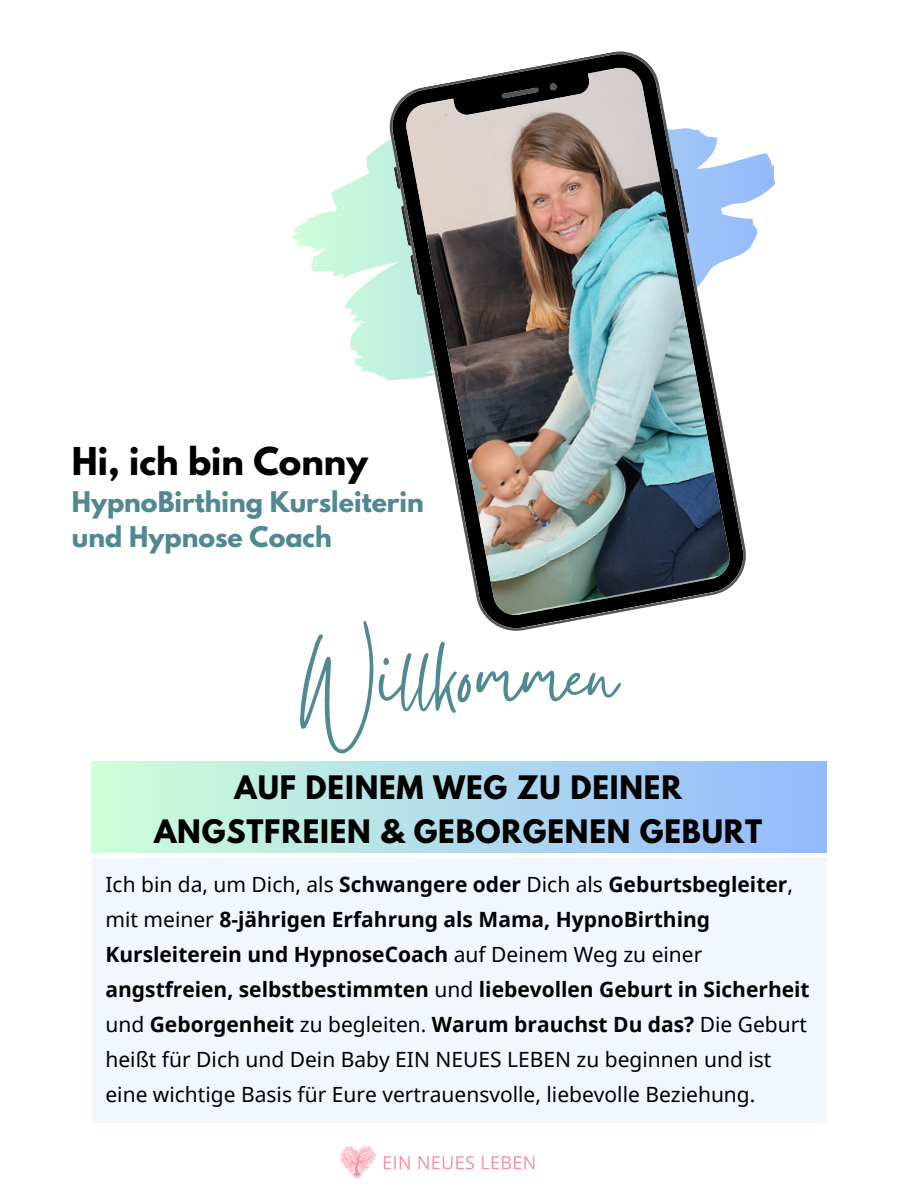
<style>
.page{position:relative;width:918px;height:1188px;background:#fff}
.page>*{position:absolute;margin:0;border:0;box-sizing:border-box;transform-origin:0 0}
.t1{font:98.1px "Gistesy";color:#508991}
.t2{font:700 34.05px "League Spartan";color:#000}
.t3{font:700 28.65px/43.8px "League Spartan";letter-spacing:.03em;color:#000;text-align:center}
.t4{font:700 25.2px/34.8px "League Spartan";color:#508991}
.t5{font:21px/34.8px "Noto Sans";color:#000}
.s1{font-weight:700}
</style>
<div class="page">
<div style="left:92px;top:761px;width:734px;height:92px;background:linear-gradient(to right,#cdffd8,#94b9ff)"></div>
<div style="left:92px;top:858px;width:734px;height:265px;background:#f2f7ff"></div>
<svg style="left:293px;top:140px;width:482px;height:240px"></svg>
<img style="left:389px;top:51px;width:360px;height:580px">
<img style="left:340px;top:1146px;width:195px;height:33px">
<h3 class="t2" style="left:72px;top:444px;width:298px">Hi, ich bin Conny</h3>
<p class="t4" style="left:72px;top:488px;width:353px">HypnoBirthing Kursleiterin und Hypnose Coach</p>
<p class="t1" style="left:301px;top:609px;width:318px">Willkommen</p>
<h2 class="t3" style="left:154px;top:769px;width:610px">AUF DEINEM WEG ZU DEINER<br>ANGSTFREIEN &amp; GEBORGENEN GEBURT</h2>
<h4 class="t5" style="left:105px;top:867px;width:706px">Ich bin da, um Dich, als <span class="s1">Schwangere oder</span> Dich als <span class="s1">Geburtsbegleiter</span>, mit meiner <span class="s1">8-jährigen Erfahrung als Mama, HypnoBirthing Kursleiterein und HypnoseCoach</span> auf Deinem Weg zu einer <span class="s1">angstfreien, selbstbestimmten</span> und <span class="s1">liebevollen Geburt in Sicherheit </span>und <span class="s1">Geborgenheit</span> zu begleiten. <span class="s1">Warum brauchst Du das?</span> Die Geburt heißt für Dich und Dein Baby EIN NEUES LEBEN zu beginnen und ist eine wichtige Basis für Eure vertrauensvolle, liebevolle Beziehung.</h4>
</div>
